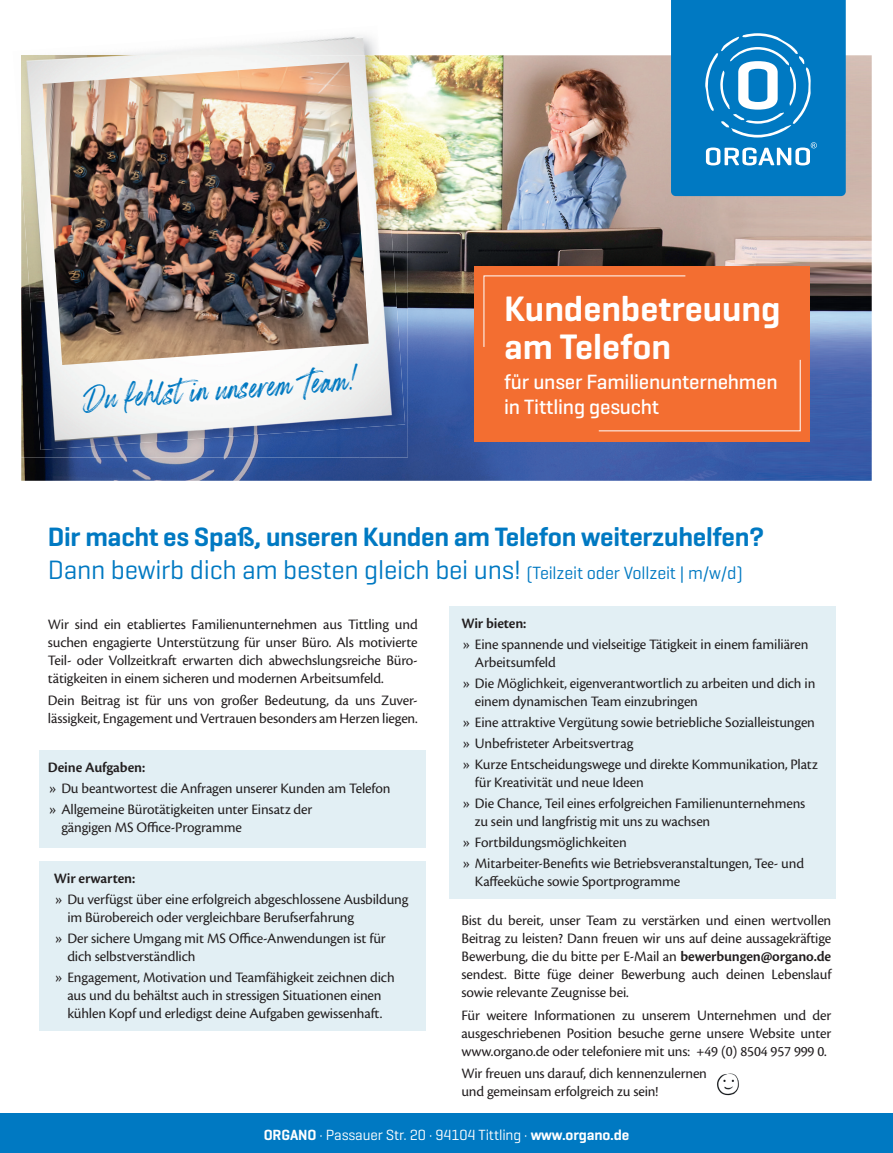
<style>
.page{position:relative;width:893px;height:1153px;background:#fff}
.page>*{position:absolute;margin:0;border:0;box-sizing:border-box;transform-origin:0 0}
.t1{font:39px "Boston Skyline Rough";color:#0079c2}
.t2{font:600 36px/37.5px "Geogrotesque";color:#fff}
.t3{font:600 27px/33px "Geogrotesque";letter-spacing:-.01em;color:#0079c2}
.t4{font:500 21px "Geogrotesque";letter-spacing:-.01em;color:#fff}
.t5{font:15px/18px "Cronos Pro";letter-spacing:-.01em;color:#231f20}
.t6{font:15px "Geogrotesque";letter-spacing:-.01em;color:#fff}
.t7{font:600 15px "Cronos Pro";letter-spacing:-.01em;color:#231f20}
.s1{font-weight:400}
.s2{font-weight:400;font-size:18px}
.s3{font-weight:600}
</style>
<div class="page">
<img style="left:21px;top:55px;width:851px;height:425px">
<div style="left:39px;top:861px;width:387px;height:169px;background:#e2eff4"></div>
<div style="left:449px;top:606px;width:387px;height:292px;background:#e2eff4"></div>
<div style="left:39px;top:749px;width:387px;height:98px;background:#e2eff4"></div>
<svg style="left:671px;top:0;width:175px;height:196px"></svg>
<img style="left:717px;top:1073px;width:22px;height:23px">
<div style="left:474px;top:266px;width:336px;height:175px;background:#f36e31"></div>
<svg style="left:483px;top:275px;width:203px;height:72px"></svg>
<svg style="left:598px;top:359px;width:203px;height:72px"></svg>
<img style="left:282px;top:35px;width:95px;height:20px">
<img style="left:360px;top:55px;width:48px;height:402px">
<img style="left:21px;top:302px;width:48px;height:155px">
<img style="left:69px;top:438px;width:291px;height:19px">
<img style="left:282px;top:35px;width:22px;height:16px">
<img style="left:30px;top:302px;width:183px;height:148px">
<img style="left:213px;top:302px;width:192px;height:136px">
<img style="left:21px;top:154px;width:375px;height:148px">
<img style="left:21px;top:55px;width:365px;height:99px">
<img style="left:43px;top:62px;width:326px;height:303px">
<div style="left:0;top:1113px;width:893px;height:39px;background:#0079c2"></div>
<h1 class="t1" style="left:81px;top:375px;width:275px;rotate:-4deg">Du fehlst in unserem Team!</h1>
<h2 class="t2" style="left:504px;top:289px;width:278px">Kundenbetreuung am Telefon</h2>
<h3 class="t4" style="left:504px;top:368px;width:275px">für unser Familienunternehmen</h3>
<h3 class="t4" style="left:504px;top:393px;width:157px">in Tittling gesucht</h3>
<h3 class="t3" style="left:48px;top:519px;width:718px">Dir macht es Spaß, unseren Kunden am Telefon weiterzuhelfen?<br><span class="s1">Dann bewirb dich am besten gleich bei uns!</span> <span class="s2">(Teilzeit oder Vollzeit | m/w/d)</span></h3>
<p class="t5" style="left:48px;top:615px;width:371px;text-align:justify">Wir sind ein etabliertes Familienunternehmen aus Tittling und suchen engagierte Unterstützung für unser Büro. Als motivierte Teil- oder Vollzeitkraft erwarten dich abwechslungsreiche Büro&shy;tätigkeiten in einem sicheren und modernen Arbeitsumfeld.</p>
<p class="t5" style="left:48px;top:691px;width:371px">Dein Beitrag ist für uns von großer Bedeutung, da uns Zuver&shy;lässigkeit, Engagement und Vertrauen besonders am Herzen liegen.</p>
<p class="t7" style="left:48px;top:758px;width:99px">Deine Aufgaben:</p>
<p class="t5" style="left:48px;top:778px;width:344px;line-height:21px">» Du beantwortest die Anfragen unserer Kunden am Telefon » Allgemeine Bürotätigkeiten unter Einsatz der</p>
<p class="t5" style="left:61px;top:818px;width:182px">gängigen MS Office-Programme</p>
<p class="t7" style="left:54px;top:869px;width:83px">Wir erwarten:</p>
<p class="t5" style="left:67px;top:890px;width:343px;text-indent:-14px">» Du verfügst über eine erfolgreich abgeschlossene Ausbildung im Bürobereich oder vergleichbare Berufserfahrung</p>
<p class="t5" style="left:67px;top:929px;width:320px;text-indent:-14px">» Der sichere Umgang mit MS Office-Anwendungen ist für dich selbstverständlich</p>
<p class="t5" style="left:54px;top:968px;width:342px;text-align:center">» Engagement, Motivation und Teamfähigkeit zeichnen dich aus und du behältst auch in stressigen Situationen einen kühlen Kopf und erledigst deine Aufgaben gewissenhaft.</p>
<p class="t7" style="left:461px;top:614px;width:66px">Wir bieten:</p>
<p class="t5" style="left:475px;top:635px;width:335px;text-indent:-14px">» Eine spannende und vielseitige Tätigkeit in einem familiären<br>Arbeitsumfeld</p>
<p class="t5" style="left:475px;top:674px;width:342px;text-indent:-14px">» Die Möglichkeit, eigenverantwortlich zu arbeiten und dich in einem dynamischen Team einzubringen</p>
<p class="t5" style="left:461px;top:712px;width:358px;line-height:21px">» Eine attraktive Vergütung sowie betriebliche Sozialleistungen » Unbefristeter Arbeitsvertrag<br>» Kurze Entscheidungswege und direkte Kommunikation, Platz</p>
<p class="t5" style="left:461px;top:772px;width:345px;line-height:21px;text-indent:14px">für Kreativität und neue Ideen<br>» Die Chance, Teil eines erfolgreichen Familienunternehmens</p>
<p class="t5" style="left:461px;top:811px;width:344px;line-height:21px;text-indent:14px">zu sein und langfristig mit uns zu wachsen<br>» Fortbildungsmöglichkeiten<br>» Mitarbeiter-Benefits wie Betriebsveranstaltungen, Tee- und</p>
<p class="t5" style="left:475px;top:872px;width:207px">Kaffeeküche sowie Sportprogramme</p>
<p class="t5" style="left:461px;top:911px;width:371px;text-align:justify">Bist du bereit, unser Team zu verstärken und einen wertvollen Beitrag zu leisten? Dann freuen wir uns auf deine aussagekräftige Bewerbung, die du bitte per E-Mail an <span class="s3">bewerbungen@organo.de </span>sendest. Bitte füge deiner Bewerbung auch deinen Lebenslauf sowie relevante Zeugnisse bei.</p>
<p class="t5" style="left:461px;top:1006px;width:371px;text-align:justify">Für weitere Informationen zu unserem Unternehmen und der ausgeschriebenen Position besuche gerne unsere Website unter www.organo.de oder telefoniere mit uns: +49 (0) 8504 957 999 0.</p>
<p class="t5" style="left:461px;top:1064px;width:247px">Wir freuen uns darauf, dich kennenzulernen und gemeinsam erfolgreich zu sein!</p>
<p class="t6" style="left:264px;top:1125px;width:367px"><span class="s3">ORGANO</span> · Passauer Str. 20 · 94104 Tittling · <span class="s3">www.organo.de</span></p>
</div>
